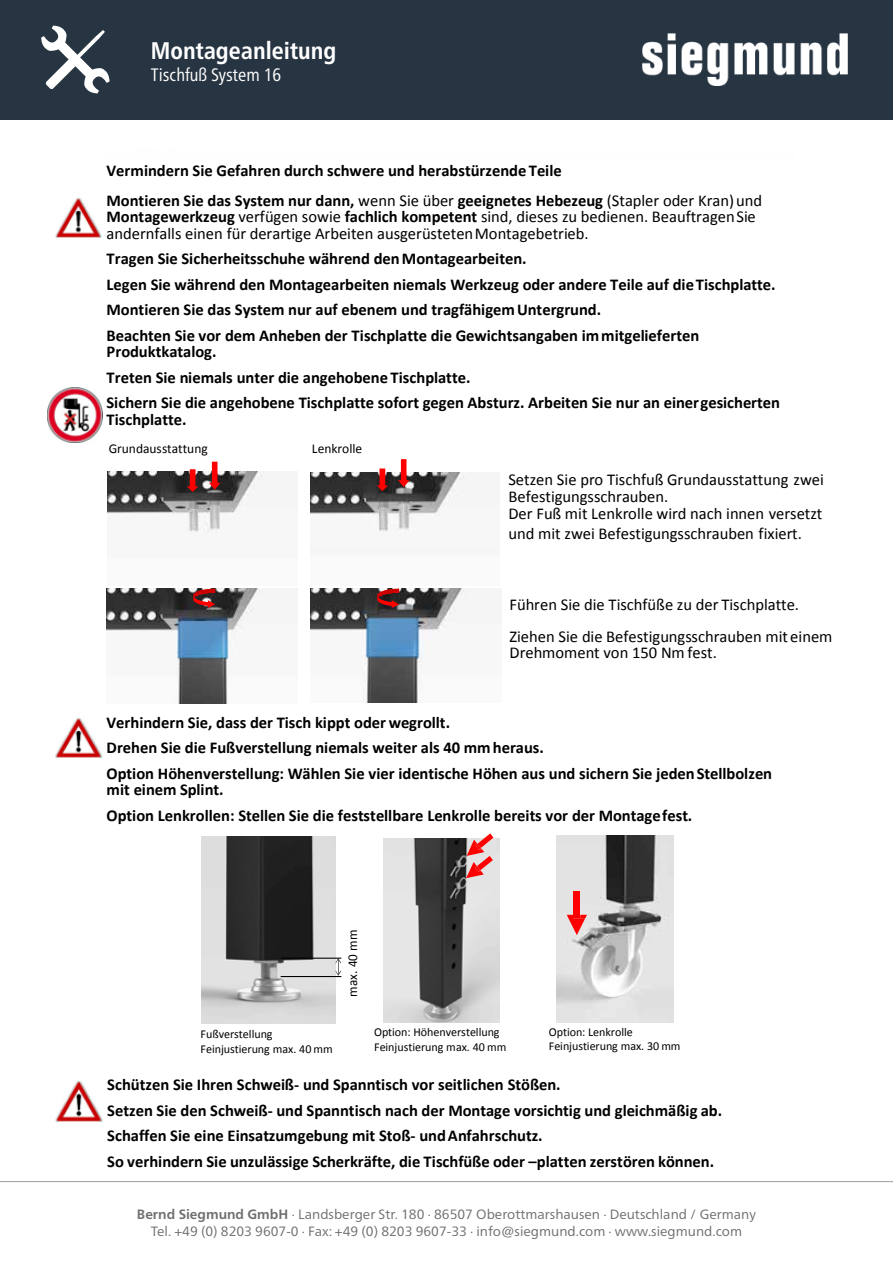
<style>
.page{position:relative;width:893px;height:1263px;background:#fff}
.page>*{position:absolute;margin:0;border:0;box-sizing:border-box;transform-origin:0 0}
.t1{font:700 30px "Frutiger Neue LTW1 G";color:#fff}
.t2{font:700 condensed 24px "Frutiger Neue LTW1 G";color:#fff}
.t3{font:condensed 18px "Frutiger Neue LTW1 G";color:#fff}
.t4{font:700 16.5px/25.5px "Calibri";letter-spacing:-.005em;color:#000}
.t5{font:16.5px/17px "Calibri";color:#000}
.t6{font:13.5px/16.2px "Frutiger Neue LTW1 G";color:#6f6f6f;text-align:center}
.t7{font:13.5px/16.5px "Calibri";color:#000;text-align:center}
.t8{font:12px/14.5px "Calibri";letter-spacing:-.005em;color:#000}
.s1{font-weight:400}
.s2{font-weight:700}
</style>
<div class="page">
<img style="left:556px;top:836px;width:117px;height:186px">
<div style="left:574px;top:892px;width:6px;height:26px;background:#f00"></div>
<svg style="left:567px;top:915px;width:20px;height:20px"></svg>
<img style="left:384px;top:838px;width:115px;height:185px">
<svg style="left:466px;top:833px;width:27px;height:45px"></svg>
<img style="left:202px;top:837px;width:133px;height:186px">
<svg style="left:336px;top:959px;width:5px;height:17px"></svg>
<hr style="left:281px;top:958px;width:60px;height:1px;background:#000">
<hr style="left:281px;top:976px;width:60px;height:1px;background:#000">
<img style="left:48px;top:388px;width:54px;height:54px">
<img style="left:55px;top:718px;width:47px;height:40px">
<img style="left:56px;top:1081px;width:46px;height:40px">
<img style="left:55px;top:197px;width:47px;height:40px">
<img style="left:107px;top:472px;width:157px;height:60px">
<img style="left:107px;top:589px;width:156px;height:114px">
<img style="left:310px;top:588px;width:157px;height:115px">
<img style="left:310px;top:472px;width:156px;height:61px">
<svg style="left:209px;top:462px;width:11px;height:28px"></svg>
<svg style="left:187px;top:469px;width:11px;height:23px"></svg>
<svg style="left:398px;top:459px;width:11px;height:28px"></svg>
<svg style="left:377px;top:468px;width:11px;height:23px"></svg>
<svg style="left:193px;top:589px;width:22px;height:19px"></svg>
<svg style="left:377px;top:589px;width:22px;height:19px"></svg>
<div style="left:0;top:0;width:893px;height:119px;background:#273441"></div>
<img style="left:642px;top:34px;width:205px;height:51px">
<svg style="left:41px;top:26px;width:68px;height:67px"></svg>
<hr style="left:0;top:1181px;width:893px;height:1px;background:#9d9d9c">
<h1 class="t1" style="left:166px;top:25px;width:270px">Montageanleitung</h1>
<h2 class="t2" style="left:151px;top:33px;width:187px">Montageanleitung</h2>
<p class="t3" style="left:151px;top:61px;width:132px">Tischfuß System 16</p>
<p class="t4" style="left:107px;top:155px;width:657px;line-height:30px">Vermindern Sie Gefahren durch schwere und herabstürzende Teile<br>Montieren Sie das System nur dann, <span class="s1">wenn Sie über</span> geeignetes Hebezeug <span class="s1">(Stapler oder Kran) und</span></p>
<p class="t5" style="left:107px;top:209px;width:651px;line-height:16.5px"><span class="s2">Montagewerkzeug</span> verfügen sowie <span class="s2">fachlich kompetent</span> sind, dieses zu bedienen. Beauftragen Sie andernfalls einen für derartige Arbeiten ausgerüsteten Montagebetrieb.</p>
<p class="t4" style="left:107px;top:246px;width:670px">Tragen Sie Sicherheitsschuhe während den Montagearbeiten.<br>Legen Sie während den Montagearbeiten niemals Werkzeug oder andere Teile auf die Tischplatte.<br>Montieren Sie das System nur auf ebenem und tragfähigem Untergrund.<br>Beachten Sie vor dem Anheben der Tischplatte die Gewichtsangaben im mitgelieferten</p>
<p class="t4" style="left:107px;top:339px;width:675px">Produktkatalog.<br>Treten Sie niemals unter die angehobene Tischplatte.<br>Sichern Sie die angehobene Tischplatte sofort gegen Absturz. Arbeiten Sie nur an einer gesicherten</p>
<p class="t4" style="left:107px;top:406px;width:81px">Tischplatte.</p>
<p class="t7" style="left:109px;top:441px;width:101px">Grundausstattung</p>
<p class="t7" style="left:312px;top:440px;width:52px">Lenkrolle</p>
<p class="t5" style="left:508px;top:471px;width:317px">Setzen Sie pro Tischfuß Grundausstattung zwei<br>Befestigungsschrauben.<br>Der Fuß mit Lenkrolle wird nach innen versetzt</p>
<p class="t5" style="left:508px;top:525px;width:295px">und mit zwei Befestigungsschrauben fixiert.</p>
<p class="t5" style="left:509px;top:589px;width:324px;line-height:31.5px">Führen Sie die Tischfüße zu der Tischplatte.<br>Ziehen Sie die Befestigungsschrauben mit einem</p>
<p class="t5" style="left:509px;top:644px;width:209px">Drehmoment von 150 Nm fest.</p>
<p class="t4" style="left:107px;top:709px;width:667px">Verhindern Sie, dass der Tisch kippt oder wegrollt.<br>Drehen Sie die Fußverstellung niemals weiter als 40 mm heraus.<br>Option Höhenverstellung: Wählen Sie vier identische Höhen aus und sichern Sie jeden Stellbolzen</p>
<p class="t4" style="left:107px;top:777px;width:587px">mit einem Splint.<br>Option Lenkrollen: Stellen Sie die feststellbare Lenkrolle bereits vor der Montage fest.</p>
<p class="t7" style="left:344px;top:997px;width:69px;rotate:-90deg">max. 40 mm</p>
<p class="t8" style="left:201px;top:1027px;width:134px">Fußverstellung<br>Feinjustierung max. 40 mm</p>
<p class="t8" style="left:374px;top:1025px;width:134px">Option: Höhenverstellung<br>Feinjustierung max. 40 mm</p>
<p class="t8" style="left:549px;top:1026px;width:133px;line-height:13.6px">Option: Lenkrolle<br>Feinjustierung max. 30 mm</p>
<p class="t4" style="left:107px;top:1072px;width:616px">Schützen Sie Ihren Schweiß- und Spanntisch vor seitlichen Stößen.<br>Setzen Sie den Schweiß- und Spanntisch nach der Montage vorsichtig und gleichmäßig ab.<br>Schaffen Sie eine Einsatzumgebung mit Stoß- und Anfahrschutz.<br>So verhindern Sie unzulässige Scherkräfte, die Tischfüße oder –platten zerstören können.</p>
<p class="t6" style="left:137px;top:1205px;width:621px"><span class="s2">Bernd Siegmund GmbH</span> · Landsberger Str. 180 · 86507 Oberottmarshausen · Deutschland / Germany<br>Tel. +49 (0) 8203 9607-0 · Fax: +49 (0) 8203 9607-33 · info@siegmund.com · www.siegmund.com</p>
<p class="t7" style="left:277px;top:1208px;width:358px">Telefo : (+49) 0 82 03 / 96 07 – 0 · Fax: (+49) 0 82 03 / 96 07 – 33<br>E-Mail: info@siegmund.com · www.siegmund.com</p>
</div>
